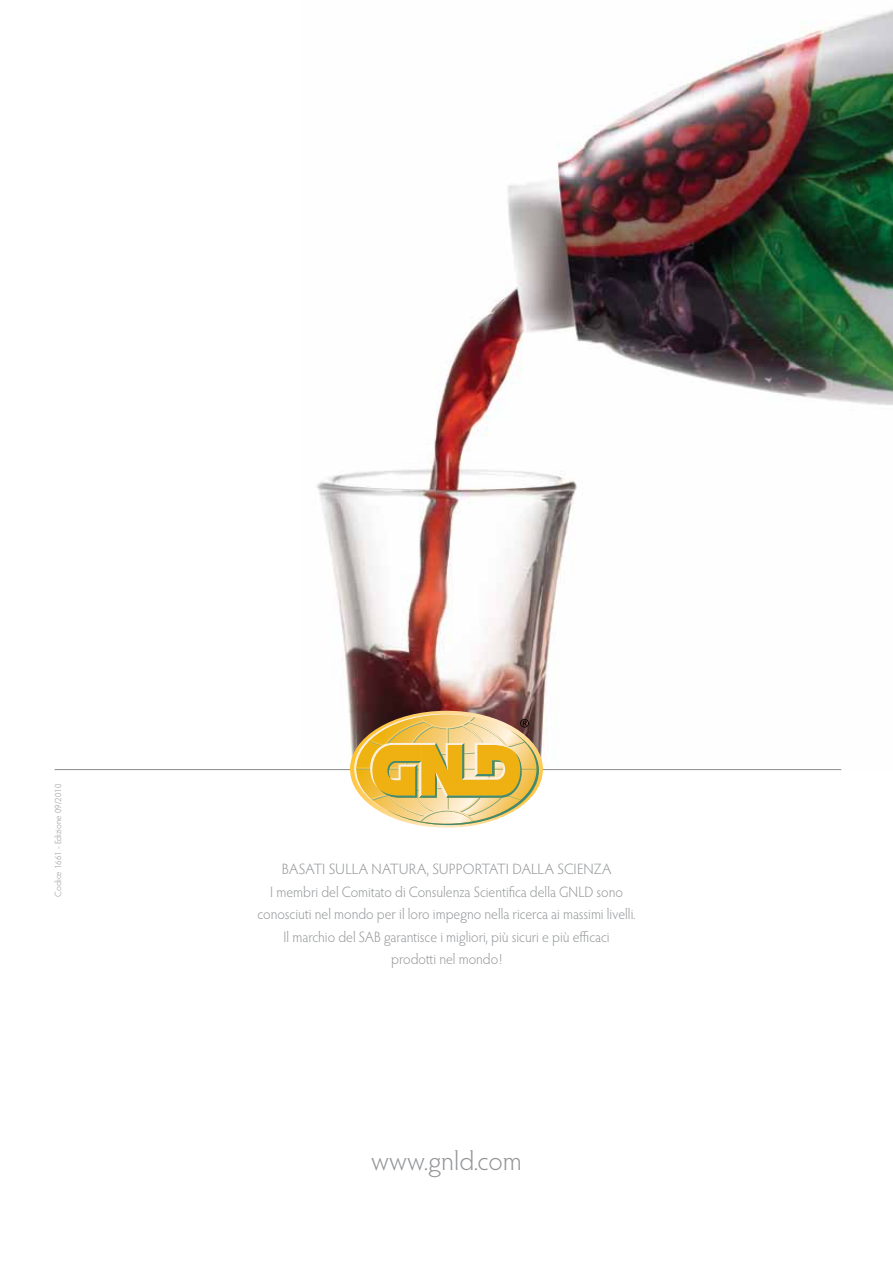
<style>
.page{position:relative;width:893px;height:1263px;background:#fff}
.page>*{position:absolute;margin:0;border:0;box-sizing:border-box;transform-origin:0 0}
.t1{font:300 27px "Hypatia Sans Pro";color:#939598}
.t2{font:300 15px/22.5px "Hypatia Sans Pro";color:#939598;text-align:center}
.t3{font:300 9px "Hypatia Sans Pro";color:#939598}
</style>
<div class="page">
<img style="left:316px;top:10px;width:577px;height:737px">
<hr style="left:55px;top:769px;width:786px;height:1px;background:#8a8c8e">
<svg style="left:350px;top:711px;width:193px;height:117px;background:#dcbd6f"></svg>
<p class="t3" style="left:52px;top:896px;width:114px;rotate:-90deg">Codice 1661 - Edizione 09/2010</p>
<p class="t2" style="left:258px;top:858px;width:380px">BASATI SULLA NATURA, SUPPORTATI DALLA SCIENZA<br>I membri del Comitato di Consulenza Scientifica della GNLD sono conosciuti nel mondo per il loro impegno nella ricerca ai massimi livelli.<br>Il marchio del SAB garantisce i migliori, più sicuri e più efficaci<br>prodotti nel mondo!</p>
<h1 class="t1" style="left:371px;top:1143px;width:152px">www.gnld.com</h1>
</div>
